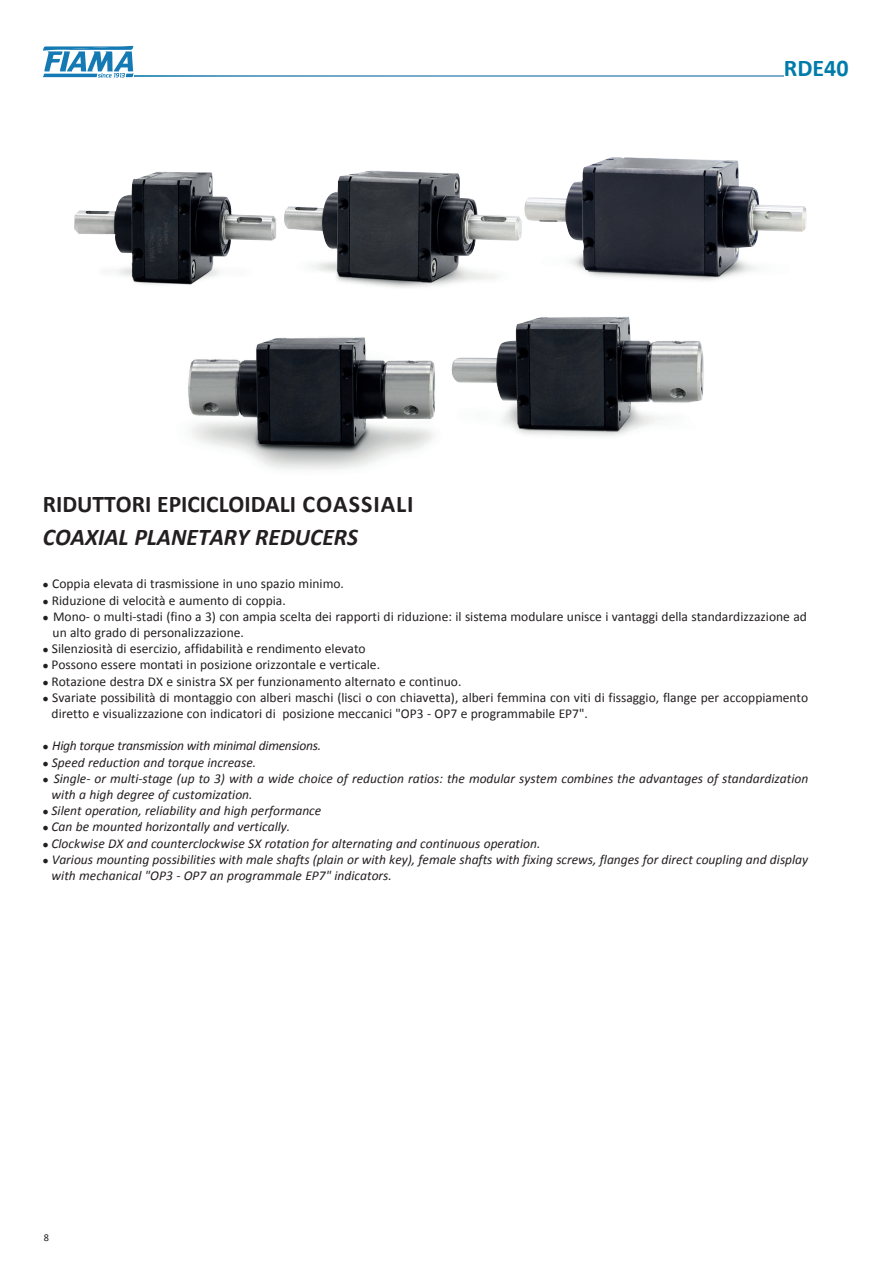
<style>
.page{position:relative;width:893px;height:1263px;background:#fff}
.page>*{position:absolute;margin:0;border:0;box-sizing:border-box;transform-origin:0 0}
.t1{font:700 24px "Calibri";color:#231f20}
.t2{font:italic 700 24px "Calibri";color:#231f20}
.t3{font:700 24px "Calibri";color:#007caa}
.t4{font:13.5px/16.2px "Calibri";color:#231f20}
.t5{font:italic 13.5px/16.2px "Calibri";color:#231f20}
.t6{font:italic 13.5px "Calibri";letter-spacing:-.02em;color:#231f20}
.t7{font:10.5px "Calibri";color:#231f20}
.s1{font-size:10.5px}
</style>
<div class="page">
<svg style="left:43px;top:46px;width:91px;height:32px"></svg>
<svg style="left:134px;top:75px;width:650px;height:2px"></svg>
<img style="left:530px;top:157px;width:277px;height:124px">
<img style="left:74px;top:172px;width:203px;height:113px">
<img style="left:284px;top:170px;width:246px;height:118px">
<img style="left:188px;top:337px;width:247px;height:133px">
<img style="left:451px;top:317px;width:253px;height:119px">
<h1 class="t1" style="left:43px;top:489px;width:372px">RIDUTTORI EPICICLOIDALI COASSIALI</h1>
<h1 class="t2" style="left:43px;top:522px;width:317px">COAXIAL PLANETARY REDUCERS</h1>
<h1 class="t3" style="left:784px;top:53px;width:66px">RDE40</h1>
<p class="t4" style="left:43px;top:576px;width:303px"><span class="s1">●</span> Coppia elevata di trasmissione in uno spazio minimo.</p>
<p class="t4" style="left:43px;top:592px;width:245px"><span class="s1">●</span> Riduzione di velocità e aumento di coppia.</p>
<p class="t4" style="left:53px;top:608px;width:755px;text-indent:-10px"><span class="s1">●</span> Mono- o multi-stadi (fino a 3) con ampia scelta dei rapporti di riduzione: il sistema modulare unisce i vantaggi della standardizzazione ad un alto grado di personalizzazione.</p>
<p class="t4" style="left:43px;top:641px;width:324px"><span class="s1">●</span> Silenziosità di esercizio, affidabilità e rendimento elevato</p>
<p class="t4" style="left:43px;top:657px;width:339px"><span class="s1">●</span> Possono essere montati in posizione orizzontale e verticale.</p>
<p class="t4" style="left:43px;top:673px;width:420px"><span class="s1">●</span> Rotazione destra DX e sinistra SX per funzionamento alternato e continuo.</p>
<p class="t4" style="left:52px;top:689px;width:758px;text-indent:-9px"><span class="s1">●</span> Svariate possibilità di montaggio con alberi maschi (lisci o con chiavetta), alberi femmina con viti di fissaggio, flange per accoppiamento diretto e visualizzazione con indicatori di posizione meccanici "OP3 - OP7 e programmabile EP7".</p>
<p class="t6" style="left:43px;top:738px;width:280px"><span class="s1">●</span> High torque transmission with minimal dimensions.</p>
<p class="t5" style="left:43px;top:754px;width:215px"><span class="s1">●</span> Speed reduction and torque increase.</p>
<p class="t5" style="left:52px;top:770px;width:758px;text-indent:-9px"><span class="s1">●</span> Single- or multi-stage (up to 3) with a wide choice of reduction ratios: the modular system combines the advantages of standardization with a high degree of customization.</p>
<p class="t5" style="left:43px;top:803px;width:280px"><span class="s1">●</span> Silent operation, reliability and high performance</p>
<p class="t5" style="left:43px;top:819px;width:249px"><span class="s1">●</span> Can be mounted horizontally and vertically.</p>
<p class="t5" style="left:43px;top:835px;width:499px"><span class="s1">●</span> Clockwise DX and counterclockwise SX rotation for alternating and continuous operation.</p>
<p class="t5" style="left:52px;top:851px;width:758px;text-indent:-9px"><span class="s1">●</span> Various mounting possibilities with male shafts (plain or with key), female shafts with fixing screws, flanges for direct coupling and display with mechanical "OP3 - OP7 an programmale EP7" indicators.</p>
<p class="t7" style="left:44px;top:1231px;width:7px">8</p>
</div>
